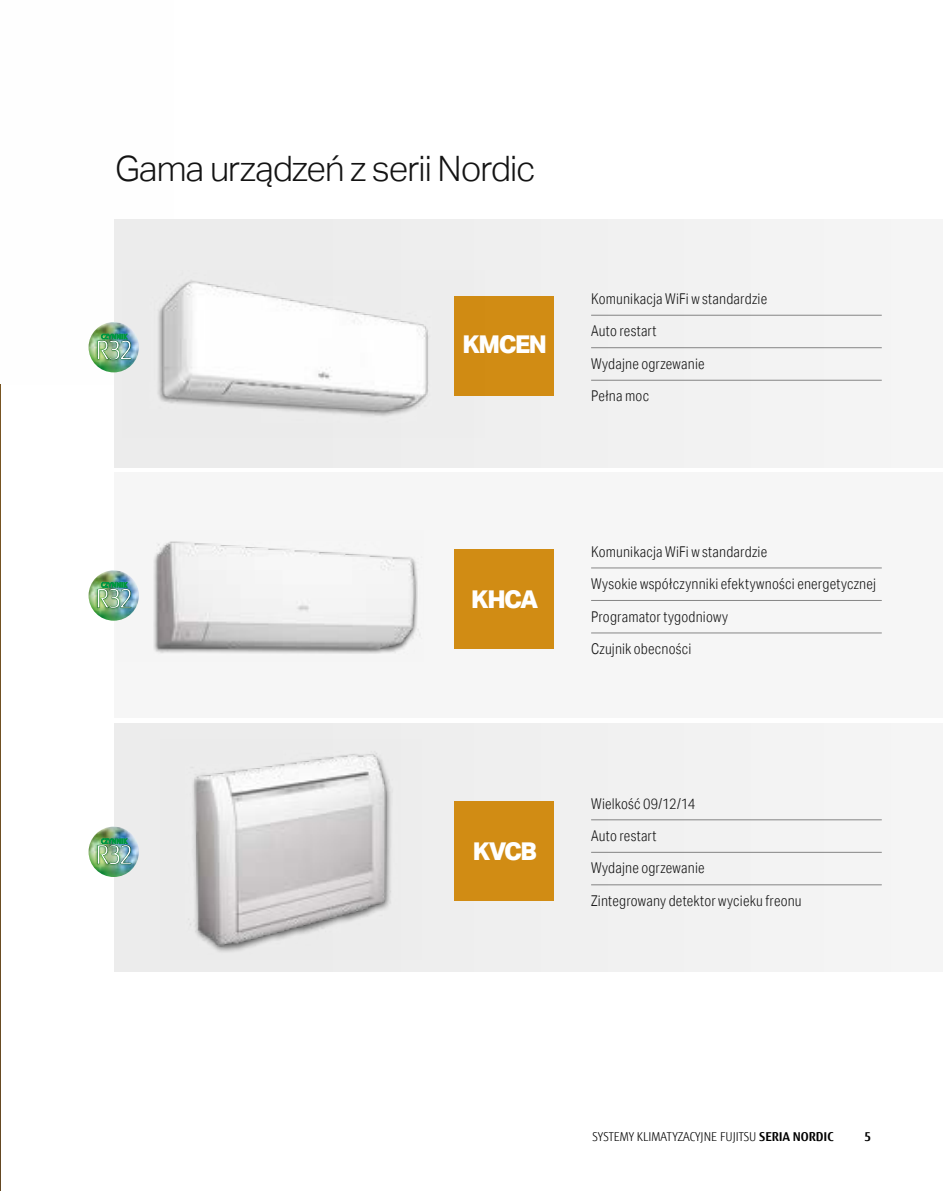
<style>
.page{position:relative;width:943px;height:1191px;background:#fff}
.page>*{position:absolute;margin:0;border:0;box-sizing:border-box;transform-origin:0 0}
.t1{font:300 35px "Aktiv Grotesk";letter-spacing:-.025em;color:#131313}
.t2{font:800 24.5px "Aktiv Grotesk";letter-spacing:-.06em;color:#fff}
.t3{font:300 14.88px/32.4px "Aktiv Grotesk Cd";letter-spacing:.01em;color:#131313}
.t4{font:300 12.25px "Fujitsu Sans";color:#000;scale:.96 1}
.t5{font:700 12.25px "Fujitsu Sans";color:#000}
.s1{font-weight:700}
</style>
<div class="page">
<img style="left:0;top:384px;width:1px;height:807px">
<div style="left:114px;top:723px;width:829px;height:248px;background:#f1f1f1"></div>
<hr style="left:591px;top:819px;width:290px;height:1px;background:#131313">
<hr style="left:591px;top:852px;width:290px;height:1px;background:#131313">
<hr style="left:591px;top:884px;width:290px;height:1px;background:#131313">
<div style="left:454px;top:801px;width:99px;height:99px;background:#d18c14"></div>
<img style="left:89px;top:826px;width:50px;height:51px;border-radius:25px">
<img style="left:96px;top:843px;width:12px;height:22px">
<img style="left:108px;top:864px;width:13px;height:2px">
<img style="left:119px;top:843px;width:14px;height:22px">
<svg style="left:97px;top:838px;width:34px;height:26px"></svg>
<div style="left:114px;top:472px;width:829px;height:246px;background:#f6f6f6"></div>
<hr style="left:591px;top:567px;width:290px;height:1px;background:#131313">
<hr style="left:591px;top:600px;width:290px;height:1px;background:#131313">
<hr style="left:591px;top:632px;width:290px;height:1px;background:#131313">
<div style="left:454px;top:549px;width:99px;height:99px;background:#d18c14"></div>
<img style="left:89px;top:570px;width:50px;height:50px;border-radius:25px">
<img style="left:96px;top:587px;width:12px;height:22px">
<svg style="left:97px;top:582px;width:19px;height:26px"></svg>
<img style="left:116px;top:541px;width:304px;height:113px">
<div style="left:114px;top:219px;width:829px;height:248px;background:#f1f1f1"></div>
<hr style="left:591px;top:315px;width:290px;height:1px;background:#131313">
<hr style="left:591px;top:347px;width:290px;height:1px;background:#131313">
<hr style="left:591px;top:380px;width:290px;height:1px;background:#131313">
<div style="left:454px;top:297px;width:99px;height:99px;background:#d18c14"></div>
<img style="left:89px;top:322px;width:50px;height:50px;border-radius:25px">
<img style="left:96px;top:339px;width:12px;height:22px">
<svg style="left:97px;top:334px;width:25px;height:26px"></svg>
<img style="left:122px;top:279px;width:362px;height:138px">
<img style="left:188px;top:751px;width:205px;height:202px">
<h1 class="t1" style="left:115px;top:148px;width:422px">Gama urządzeń z serii Nordic</h1>
<h2 class="t2" style="left:462px;top:330px;width:86px">KMCEN</h2>
<p class="t3" style="left:591px;top:282px;width:177px">Komunikacja WiFi w standardzie<br>Auto restart<br>Wydajne ogrzewanie<br>Pełna moc</p>
<h2 class="t2" style="left:471px;top:585px;width:69px">KHCA</h2>
<p class="t3" style="left:591px;top:535px;width:286px">Komunikacja WiFi w standardzie<br>Wysokie współczynniki efektywności energetycznej<br>Programator tygodniowy<br>Czujnik obecności</p>
<h2 class="t2" style="left:472px;top:836px;width:66px">KVCB</h2>
<p class="t3" style="left:591px;top:787px;width:212px">Wielkość 09/12/14<br>Auto restart<br>Wydajne ogrzewanie<br>Zintegrowany detektor wycieku freonu</p>
<p class="t4" style="left:592px;top:1129px;width:253px">SYSTEMY KLIMATYZACYJNE FUJITSU <span class="s1">SERIA NORDIC</span></p>
<p class="t5" style="left:864px;top:1129px;width:8px">5</p>
</div>
